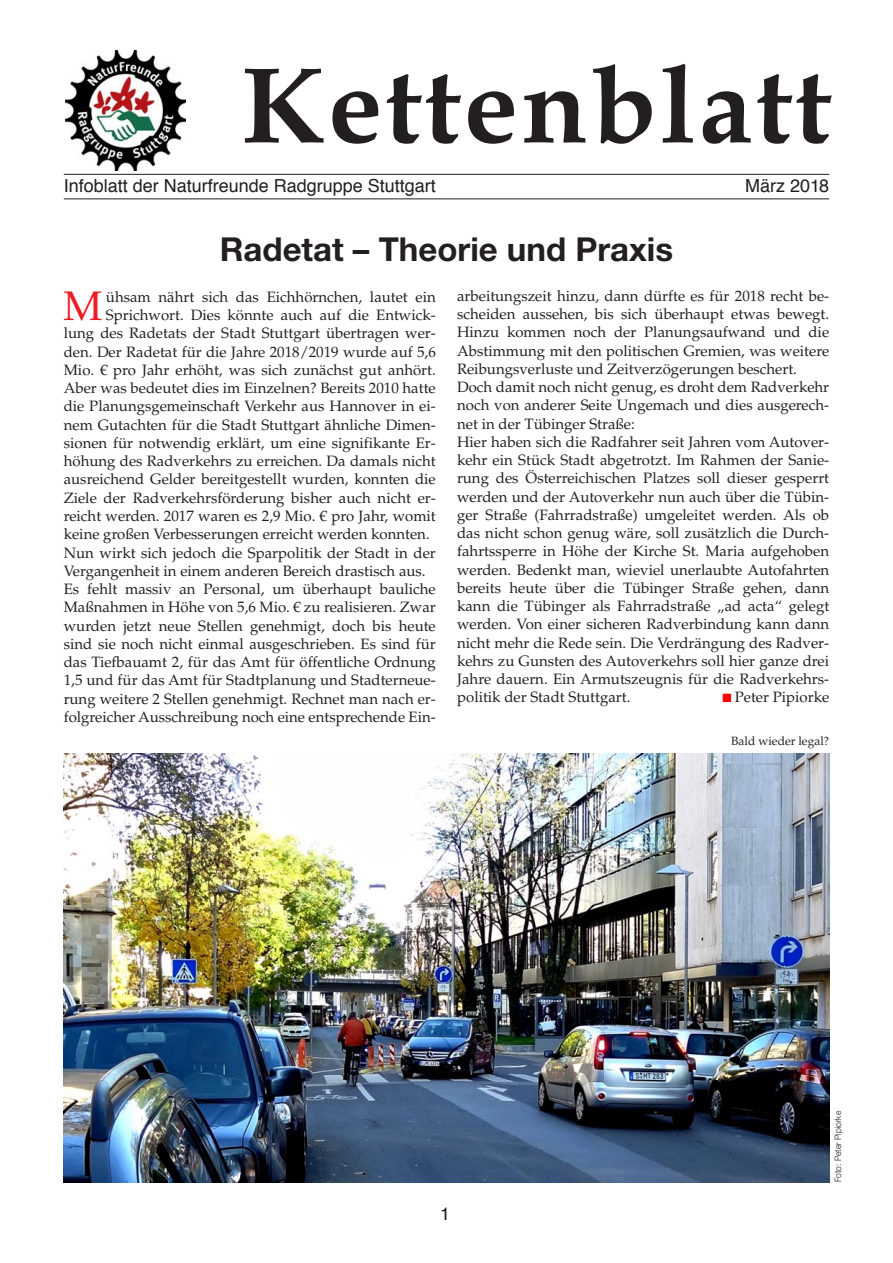
<style>
.page{position:relative;width:893px;height:1263px;background:#fff}
.page>*{position:absolute;margin:0;border:0;box-sizing:border-box;transform-origin:0 0}
.t1{font:700 108px "Book Antiqua";letter-spacing:.03em;color:#231f20}
.t2{font:41.25px "Palatino";color:#ed1c24}
.t3{font:700 33px "Helvetica Neue LT";color:#231f20}
.t4{font:18px "Helvetica";color:#231f20}
.t5{font:15px/18.3px "Palatino";color:#231f20}
.t6{font:12px "Palatino";color:#231f20}
.t7{font:300 9px "Helvetica Neue";color:#231f20;scale:.93 1}
.s1{font-family:"Palatino Linotype"}
.s2{color:#f00}
</style>
<div class="page">
<img style="left:65px;top:51px;width:120px;height:119px">
<hr style="left:64px;top:174px;width:765px;height:1px;background:#231f20">
<hr style="left:64px;top:199px;width:765px;height:1px;background:#231f20">
<img style="left:64px;top:754px;width:765px;height:428px">
<h1 class="t1" style="left:241px;top:43px;width:592px">Kettenblatt</h1>
<p class="t4" style="left:64px;top:178px;width:374px">Infoblatt der Naturfreunde Radgruppe Stuttgart</p>
<p class="t4" style="left:745px;top:178px;width:86px">März 2018</p>
<h3 class="t3" style="left:220px;top:237px;width:455px">Radetat – Theorie und Praxis</h3>
<p class="t5" style="left:457px;top:288px;width:374px">arbeitungszeit hinzu, dann dürfte es für 2018 recht be&shy;scheiden aussehen, bis sich überhaupt etwas bewegt.<br>Hinzu kommen noch der Planungsaufwand und die Abstimmung mit den politischen Gremien, was weitere Reibungsverluste und Zeitverzögerungen beschert.<br>Doch damit noch nicht genug, es droht dem Radverkehr noch von anderer Seite Ungemach und dies ausgerech&shy;net in der Tübinger Straße:<br>Hier haben sich die Radfahrer seit Jahren vom Autover&shy;kehr ein Stück Stadt abgetrotzt. Im Rahmen der Sanie&shy;rung des Österreichischen Platzes soll dieser gesperrt werden und der Autoverkehr nun auch über die Tübin&shy;ger Straße (Fahrradstraße) umgeleitet werden. Als ob das nicht schon genug wäre, soll zusätzlich die Durch&shy;fahrtssperre in Höhe der Kirche St. Maria aufgehoben werden. Bedenkt man, wieviel unerlaubte Autofahrten bereits heute über die Tübinger Straße gehen, dann kann die Tübinger als Fahrradstraße „ad acta“ gelegt werden. Von einer sicheren Radverbindung kann dann nicht mehr die Rede sein. Die Verdrängung des Radver&shy;kehrs zu Gunsten des Autoverkehrs soll hier ganze drei Jahre dauern. Ein Armutszeugnis für die Radverkehrs&shy;politik der Stadt Stuttgart.</p>
<h2 class="t2" style="left:63px;top:290px;width:41px">M</h2>
<p class="t5" style="left:106px;top:289px;width:331px">ühsam nährt sich das Eichhörnchen, lautet ein</p>
<p class="t5" style="left:106px;top:308px;width:331px">Sprichwort. Dies könnte auch auf die Entwick-</p>
<p class="t5" style="left:64px;top:326px;width:374px">lung des Radetats der Stadt Stuttgart übertragen wer-</p>
<p class="t5" style="left:64px;top:344px;width:374px">den. Der Radetat für die Jahre 2018/2019 wurde auf 5,6</p>
<p class="t5" style="left:64px;top:362px;width:374px">Mio. <span class="s1">€</span> pro Jahr erhöht, was sich zunächst gut anhört.</p>
<p class="t5" style="left:64px;top:381px;width:373px">Aber was bedeutet dies im Einzelnen? Bereits 2010 hatte</p>
<p class="t5" style="left:64px;top:399px;width:374px">die Planungsgemeinschaft Verkehr aus Hannover in ei-</p>
<p class="t5" style="left:64px;top:417px;width:374px">nem Gutachten für die Stadt Stuttgart ähnliche Dimen-</p>
<p class="t5" style="left:64px;top:435px;width:374px">sionen für notwendig erklärt, um eine signifikante Er-</p>
<p class="t5" style="left:64px;top:454px;width:374px">höhung des Radverkehrs zu erreichen. Da damals nicht</p>
<p class="t5" style="left:64px;top:472px;width:374px">ausreichend Gelder bereitgestellt wurden, konnten die</p>
<p class="t5" style="left:64px;top:490px;width:374px">Ziele der Radverkehrsförderung bisher auch nicht er-</p>
<p class="t5" style="left:64px;top:508px;width:374px">reicht werden. 2017 waren es 2,9 Mio. <span class="s1">€</span> pro Jahr, womit</p>
<p class="t5" style="left:64px;top:527px;width:367px">keine großen Verbesserungen erreicht werden konnten.</p>
<p class="t5" style="left:64px;top:545px;width:374px">Nun wirkt sich jedoch die Sparpolitik der Stadt in der</p>
<p class="t5" style="left:64px;top:563px;width:363px">Vergangenheit in einem anderen Bereich drastisch aus.</p>
<p class="t5" style="left:64px;top:581px;width:374px">Es fehlt massiv an Personal, um überhaupt bauliche</p>
<p class="t5" style="left:64px;top:600px;width:374px">Maßnahmen in Höhe von 5,6 Mio. <span class="s1">€</span> zu realisieren. Zwar</p>
<p class="t5" style="left:64px;top:618px;width:374px">wurden jetzt neue Stellen genehmigt, doch bis heute</p>
<p class="t5" style="left:64px;top:636px;width:374px">sind sie noch nicht einmal ausgeschrieben. Es sind für</p>
<p class="t5" style="left:64px;top:654px;width:374px">das Tiefbauamt 2, für das Amt für öffentliche Ordnung</p>
<p class="t5" style="left:64px;top:673px;width:374px">1,5 und für das Amt für Stadtplanung und Stadterneue-</p>
<p class="t5" style="left:64px;top:691px;width:374px">rung weitere 2 Stellen genehmigt. Rechnet man nach er-</p>
<p class="t5" style="left:64px;top:709px;width:374px">folgreicher Ausschreibung noch eine entsprechende Ein-</p>
<p class="t5" style="left:722px;top:690px;width:108px"><span class="s2">■</span> Peter Pipiorke</p>
<p class="t6" style="left:731px;top:736px;width:99px">Bald wieder legal?</p>
<p class="t4" style="left:440px;top:1206px;width:12px">1</p>
<p class="t7" style="left:835px;top:1182px;width:78px;rotate:-90deg">Foto: Peter Pipiorke</p>
</div>
